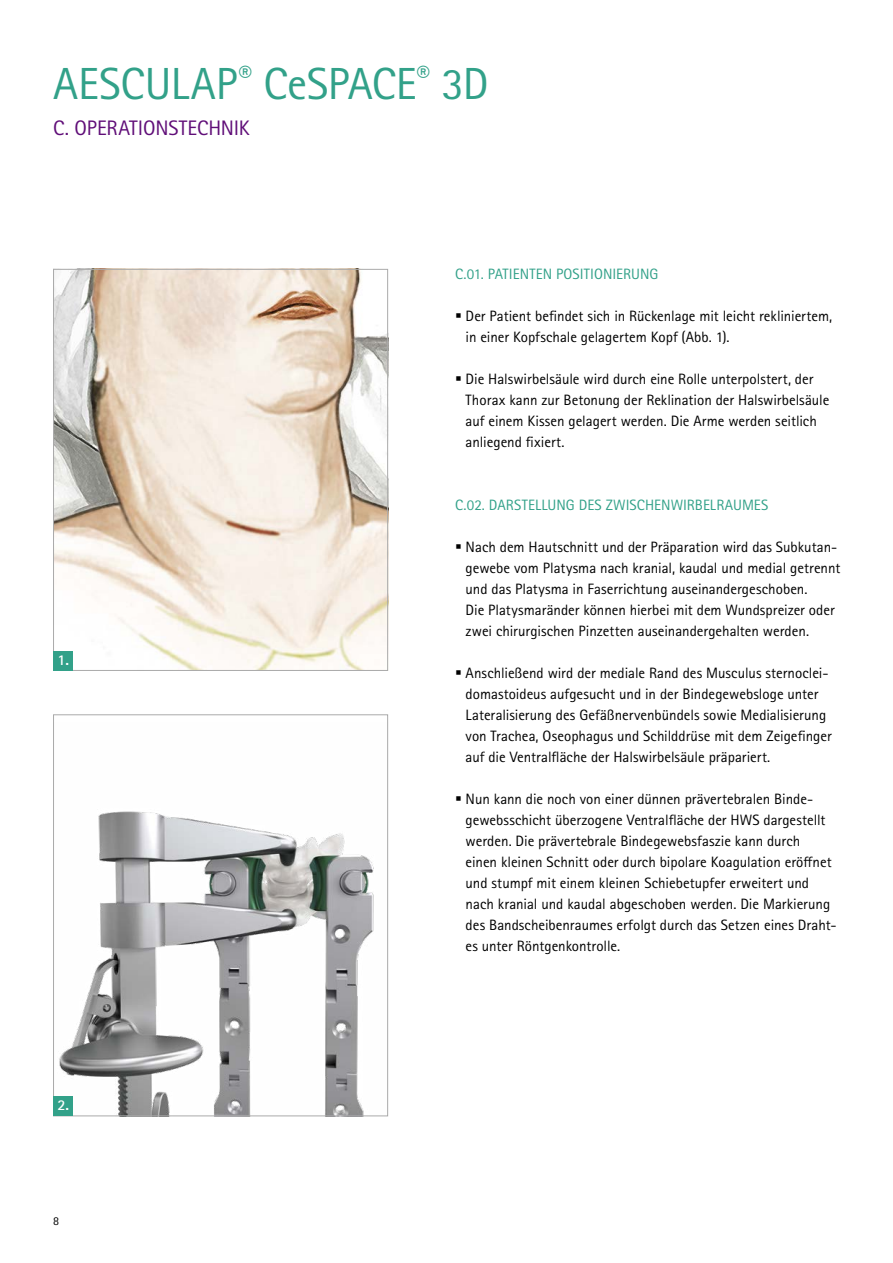
<style>
.page{position:relative;width:893px;height:1263px;background:#fff}
.page>*{position:absolute;margin:0;border:0;box-sizing:border-box;transform-origin:0 0}
.t1{font:45px "Rotis Sans Serif Pro";letter-spacing:-.005em;color:#32a189}
.t2{font:21px "Rotis Sans Serif Pro";letter-spacing:-.005em;color:#600e78}
.t3{font:15px/21px "Rotis Sans Serif Pro";color:#000}
.t4{font:15px "Rotis Sans Serif Pro";color:#32a189}
.t5{font:700 15px "Rotis Sans Serif Pro";color:#fff}
.t6{font:12px "Rotis Sans Serif Pro";color:#000}
</style>
<div class="page">
<img style="left:59px;top:811px;width:315px;height:303px">
<div style="left:53px;top:714px;width:335px;height:402px;border:1px solid #aaa"></div>
<img style="left:55px;top:271px;width:331px;height:398px">
<div style="left:53px;top:269px;width:335px;height:402px;border:1px solid #aaa"></div>
<div style="left:53px;top:651px;width:20px;height:20px;background:#32a189"></div>
<div style="left:53px;top:1096px;width:20px;height:20px;background:#32a189"></div>
<h1 class="t1" style="left:53px;top:57px;width:437px">AESCULAP<sup>®</sup> CeSPACE<sup>®</sup> 3D</h1>
<h2 class="t2" style="left:53px;top:116px;width:198px">C. OPERATIONSTECHNIK</h2>
<p class="t5" style="left:58px;top:650px;width:13px">1.</p>
<p class="t5" style="left:58px;top:1095px;width:13px">2.</p>
<p class="t6" style="left:53px;top:1213px;width:7px">8</p>
<p class="t4" style="left:455px;top:265px;width:205px">C.01. PATIENTEN POSITIONIERUNG</p>
<p class="t3" style="left:466px;top:306px;width:368px;text-indent:-11px">▪ Der Patient befindet sich in Rückenlage mit leicht rekliniertem, in einer Kopfschale gelagertem Kopf (Abb. 1).</p>
<p class="t3" style="left:466px;top:369px;width:365px;text-indent:-11px">▪ Die Halswirbelsäule wird durch eine Rolle unterpolstert, der Thorax kann zur Betonung der Reklination der Halswirbelsäule auf einem Kissen gelagert werden. Die Arme werden seitlich anliegend fixiert.</p>
<p class="t4" style="left:455px;top:496px;width:315px">C.02. DARSTELLUNG DES ZWISCHENWIRBELRAUMES</p>
<p class="t3" style="left:466px;top:537px;width:376px;text-indent:-11px">▪ Nach dem Hautschnitt und der Präparation wird das Subkutan&shy;gewebe vom Platysma nach kranial, kaudal und medial getrennt und das Platysma in Faserrichtung auseinandergeschoben.<br>Die Platysmaränder können hierbei mit dem Wundspreizer oder zwei chirurgischen Pinzetten auseinandergehalten werden.</p>
<p class="t3" style="left:466px;top:663px;width:368px;text-indent:-11px">▪ Anschließend wird der mediale Rand des Musculus sternoclei&shy;domastoideus aufgesucht und in der Bindegewebsloge unter Lateralisierung des Gefäßnervenbündels sowie Medialisierung von Trachea, Oseophagus und Schilddrüse mit dem Zeigefinger auf die Ventralfläche der Halswirbelsäule präpariert.</p>
<p class="t3" style="left:466px;top:789px;width:372px;text-indent:-11px">▪ Nun kann die noch von einer dünnen prävertebralen Binde&shy;gewebsschicht überzogene Ventralfläche der HWS dargestellt werden. Die prävertebrale Bindegewebsfaszie kann durch<br>einen kleinen Schnitt oder durch bipolare Koagulation eröffnet und stumpf mit einem kleinen Schiebetupfer erweitert und nach kranial und kaudal abgeschoben werden. Die Markierung des Bandscheibenraumes erfolgt durch das Setzen eines Draht&shy;es unter Röntgenkontrolle.</p>
</div>
